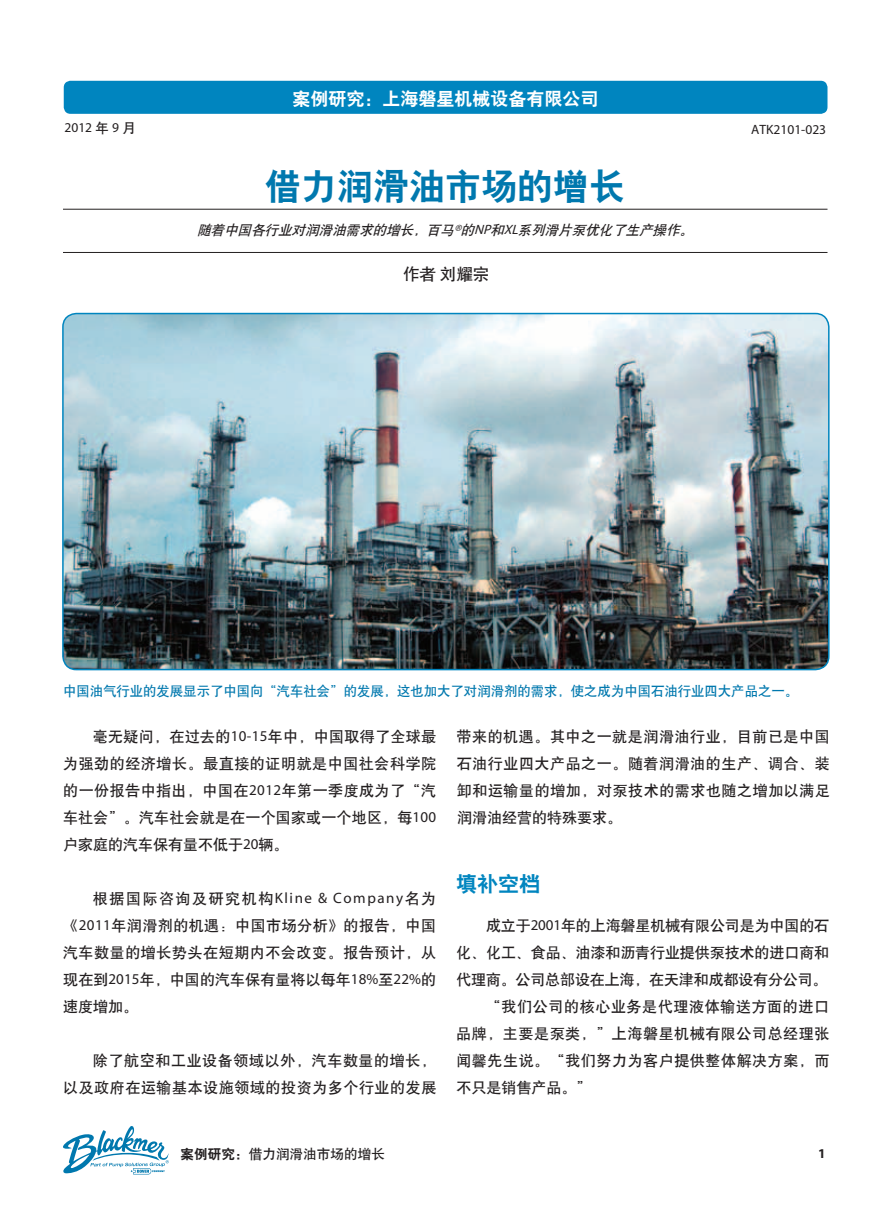
<style>
.page{position:relative;width:893px;height:1212px;background:#fff}
.page>*{position:absolute;margin:0;border:0;box-sizing:border-box;transform-origin:0 0}
.t1{font:36px "H Yb 2 gj";color:#0078ae}
.t2{font:21px "H Yb 2 gj";color:#0085bf}
.t3{font:18px "H Yb 2 gj";color:#fff}
.t4{font:16.5px "H Yb 1 gj";color:#231f20}
.t5{font:15px/27px "H Yb 1 gj";letter-spacing:.04em;color:#231f20;text-align:justify}
.t6{font:15px "H Yb 1 gj";letter-spacing:-.005em;color:#231f20}
.t7{font:15px "H Yb 1 gj";letter-spacing:-.01em;color:#231f20}
.t8{font:15px "H Yb 1 gj";color:#231f20}
.t9{font:13.5px "H Yb 1 gj";color:#0078ae}
.t10{font:italic 13.5px "H Yb 1 gj";color:#231f20}
.t11{font:13.5px "Myriad";color:#231f20}
.t12{font:13.5px "H Yb 1 gj";letter-spacing:.01em;color:#231f20}
.t13{font:700 13.5px "Myriad";color:#231f20}
.s1{font-family:"H Yb 1 gj"}
.s2{font-family:"Myriad"}
.s3{font-family:"H Yb 2 gj"}
</style>
<div class="page">
<hr style="left:63px;top:252px;width:764px;height:1px;background:#231f20">
<hr style="left:63px;top:209px;width:764px;height:1px;background:#231f20">
<div style="left:64px;top:81px;width:763px;height:33px;background:#0085bf;border-radius:7px"></div>
<img style="left:63px;top:314px;width:766px;height:355px">
<div style="left:62px;top:313px;width:767px;height:357px;border:2px solid #0085bf;border-radius:14px"></div>
<svg style="left:63px;top:1126px;width:106px;height:48px"></svg>
<p class="t11" style="left:64px;top:121px;width:73px">2012 <span class="s1">年</span> 9 <span class="s1">月</span></p>
<p class="t3" style="left:292px;top:89px;width:307px">案例研究：上海磐星机械设备有限公司</p>
<h1 class="t1" style="left:265px;top:168px;width:361px">借力润滑油市场的增长</h1>
<p class="t10" style="left:197px;top:223px;width:501px">随着中国各行业对润滑油需求的增长，百马<span class="s2">®</span>的<span class="s2">NP</span>和<span class="s2">XL</span>系列滑片泵优化了生产操作。</p>
<p class="t4" style="left:403px;top:266px;width:88px">作者刘耀宗</p>
<p class="t11" style="left:751px;top:123px;width:76px">ATK2101-023</p>
<p class="t9" style="left:63px;top:684px;width:737px">中国油气行业的发展显示了中国向“汽车社会”的发展，这也加大了对润滑剂的需求，使之成为中国石油行业四大产品之一。</p>
<p class="t5" style="left:63px;top:723px;width:375px;text-indent:30px">毫无疑问，在过去的<span class="s2">10-15</span>年中，中国取得了全球最为强劲的经济增长。最直接的证明就是中国社会科学院的一份报告中指出，中国在<span class="s2">2012</span>年第一季度成为了“汽车社会”。汽车社会就是在一个国家或一个地区，每<span class="s2">100</span>户家庭的汽车保有量不低于<span class="s2">20</span>辆。</p>
<p class="t5" style="left:63px;top:885px;width:375px;text-indent:30px">根据国际咨询及研究机构<span class="s2">Kline &amp; Company</span>名为《<span class="s2">2011</span>年润滑剂的机遇：中国市场分析》的报告，中国汽车数量的增长势头在短期内不会改变。报告预计，从现在到<span class="s2">2015</span>年，中国的汽车保有量将以每年<span class="s2">18%</span>至<span class="s2">22%</span>的速度增加。</p>
<p class="t5" style="left:63px;top:1047px;width:375px;text-align:right">除了航空和工业设备领域以外，汽车数量的增长，<br>以及政府在运输基本设施领域的投资为多个行业的发展</p>
<p class="t5" style="left:457px;top:723px;width:375px">带来的机遇。其中之一就是润滑油行业，目前已是中国石油行业四大产品之一。随着润滑油的生产、调合、装卸和运输量的增加，对泵技术的需求也随之增加以满足润滑油经营的特殊要求。</p>
<h2 class="t2" style="left:456px;top:873px;width:85px">填补空档</h2>
<p class="t6" style="left:486px;top:918px;width:345px">成立于<span class="s2">2001</span>年的上海磐星机械有限公司是为中国的石</p>
<p class="t6" style="left:456px;top:945px;width:374px">化、化工、食品、油漆和沥青行业提供泵技术的进口商和</p>
<p class="t7" style="left:456px;top:972px;width:373px">代理商。公司总部设在上海，在天津和成都设有分公司。</p>
<p class="t5" style="left:486px;top:993px;width:345px">“我们公司的核心业务是代理液体输送方面的进口</p>
<p class="t5" style="left:456px;top:1020px;width:375px">品牌，主要是泵类，”上海磐星机械有限公司总经理张</p>
<p class="t5" style="left:456px;top:1047px;width:375px">闻馨先生说。“我们努力为客户提供整体解决方案，而</p>
<p class="t8" style="left:457px;top:1080px;width:136px">不只是销售产品。”</p>
<p class="t12" style="left:181px;top:1147px;width:206px"><span class="s3">案例研究：</span>借力润滑油市场的增长</p>
<p class="t13" style="left:818px;top:1147px;width:9px">1</p>
</div>
